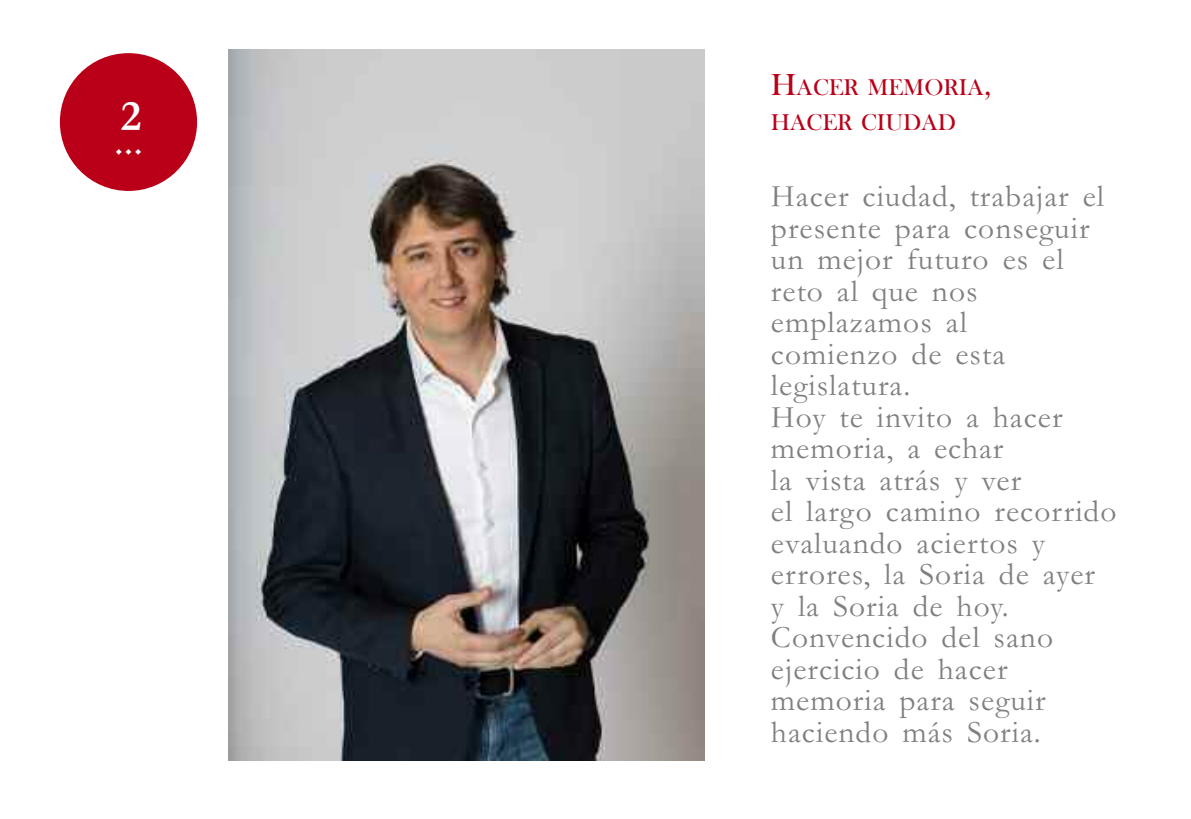
<style>
.page{position:relative;width:1191px;height:819px;background:#fff}
.page>*{position:absolute;margin:0;border:0;box-sizing:border-box;transform-origin:0 0}
.t1{font:700 43.75px "Garamond";color:#fff}
.t2{font:42px "Goudy Old Style T";color:#fff}
.t3{font:31.5px/31.5px "Garamond";letter-spacing:.035em;color:#808082}
.t4{font:23.62px/35px "Bask Old Face";color:#ba0019}
.s1{font-size:31.5px}
</style>
<div class="page">
<div style="left:60px;top:53px;width:137px;height:138px;background:#ba0019;border-radius:50%"></div>
<img style="left:228px;top:50px;width:477px;height:710px">
<h1 class="t1" style="left:121px;top:89px;width:22px">2</h1>
<h2 class="t2" style="left:114px;top:115px;width:31px">...</h2>
<p class="t4" style="left:771px;top:69px;width:222px"><span class="s1">H</span>ACER MEMORIA<span class="s1">,<br></span>HACER CIUDAD</p>
<p class="t3" style="left:771px;top:179px;width:347px">Hacer ciudad, trabajar el presente para conseguir un mejor futuro es el reto al que nos emplazamos al<br>comienzo de esta legislatura.<br>Hoy te invito a hacer memoria, a echar<br>la vista atrás y ver<br>el largo camino recorrido evaluando aciertos y errores, la Soria de ayer<br>y la Soria de hoy.<br>Convencido del sano ejercicio de hacer memoria para seguir haciendo más Soria.</p>
</div>
